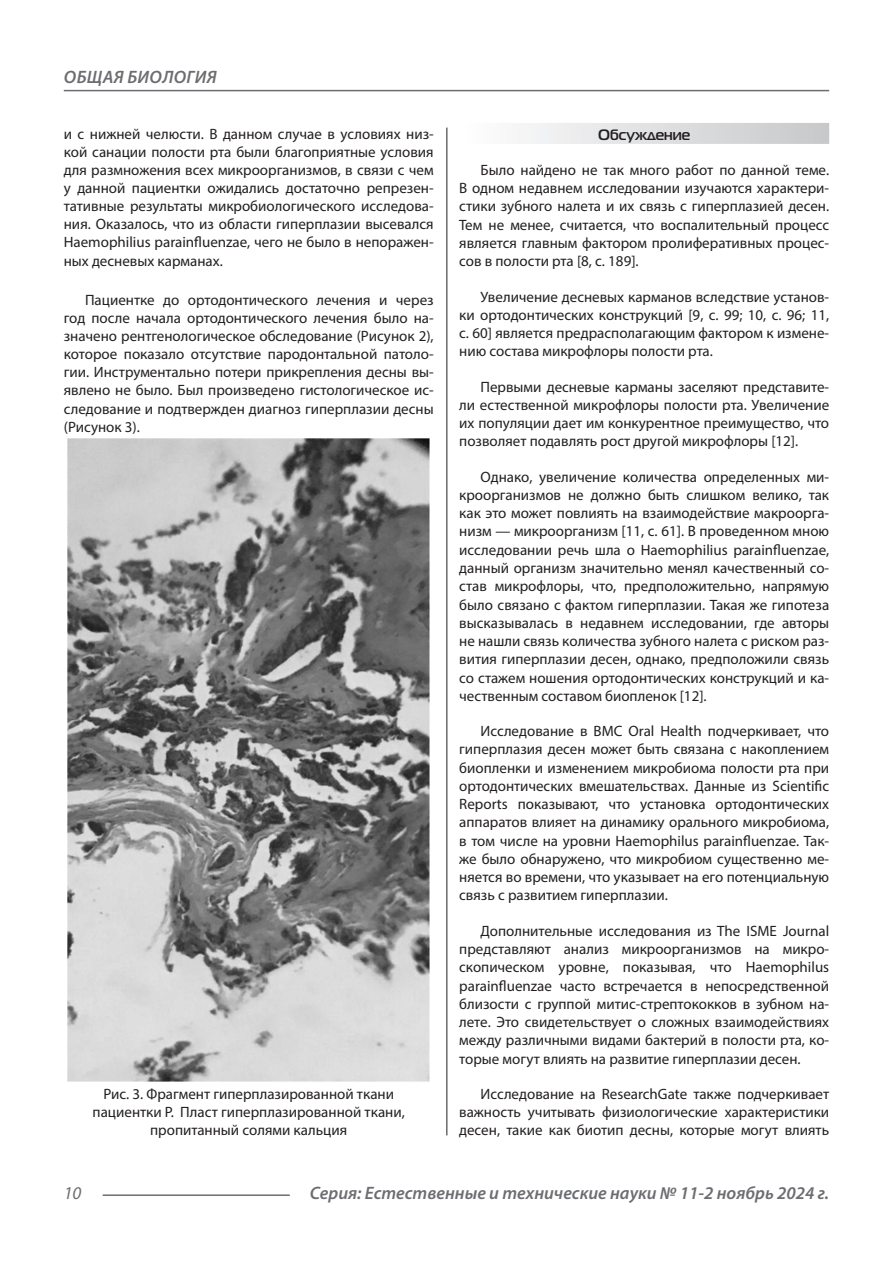
<style>
.page{position:relative;width:893px;height:1263px;background:#fff}
.page>*{position:absolute;margin:0;border:0;box-sizing:border-box;transform-origin:0 0}
.t1{font:italic 600 18px "Myriad Pro";color:#6c6d70}
.t2{font:italic 600 18px "Myriad Pro";letter-spacing:.02em;color:#6c6d70}
.t3{font:italic 18px "Myriad Pro";color:#6c6d70}
.Статья_текст{font:15px/18.3px "Myriad Pro";color:#231f20;text-align:justify}
.Статья_подзаголовок{font:700 15px "Magistral C";color:#231f20}
</style>
<div class="page">
<hr style="left:446px;top:128px;width:1px;height:1007px;background:#231f20">
<hr style="left:103px;top:1194px;width:187px;height:2px;background:#6c6d70">
<hr style="left:64px;top:90px;width:765px;height:1px;background:#6c6d70">
<img style="left:68px;top:439px;width:362px;height:642px">
<div style="left:459px;top:123px;width:370px;height:21px;background:linear-gradient(to right,#fefeff,#c6c8ca)"></div>
<p class="t2" style="left:64px;top:66px;width:154px">ОБЩАЯ БИОЛОГИЯ</p>
<p class="Статья_текст" style="left:64px;top:124px;width:371px">и с нижней челюсти. В данном случае в условиях низ&shy;кой санации полости рта были благоприятные условия для размножения всех микроорганизмов, в связи с чем у данной пациентки ожидались достаточно репрезен&shy;тативные результаты микробиологического исследова&shy;ния. Оказалось, что из области гиперплазии высевался Haemophilius parainfluenzae, чего не было в непоражен&shy;ных десневых карманах.</p>
<p class="Статья_текст" style="left:64px;top:291px;width:371px;text-indent:21px">Пациентке до ортодонтического лечения и через год после начала ортодонтического лечения было на&shy;значено рентгенологическое обследование (Рисунок 2), которое показало отсутствие пародонтальной патоло&shy;гии. Инструментально потери прикрепления десны вы&shy;явлено не было. Был произведено гистологическое ис&shy;следование и подтвержден диагноз гиперплазии десны (Рисунок 3).</p>
<p class="Статья_текст" style="left:93px;top:1085px;width:314px;text-align:center">Рис. 3. Фрагмент гиперплазированной ткани пациентки Р. Пласт гиперплазированной ткани, пропитанный солями кальция</p>
<p class="Статья_подзаголовок" style="left:598px;top:125px;width:93px">Обсуждение</p>
<p class="Статья_текст" style="left:459px;top:161px;width:371px;text-indent:21px">Было найдено не так много работ по данной теме.<br>В одном недавнем исследовании изучаются характери&shy;стики зубного налета и их связь с гиперплазией десен.<br>Тем не менее, считается, что воспалительный процесс является главным фактором пролиферативных процес&shy;сов в полости рта [8, с. 189].</p>
<p class="Статья_текст" style="left:459px;top:287px;width:371px;text-indent:21px">Увеличение десневых карманов вследствие установ&shy;ки ортодонтических конструкций [9, с. 99; 10, с. 96; 11, с. 60] является предрасполагающим фактором к измене&shy;нию состава микрофлоры полости рта.</p>
<p class="Статья_текст" style="left:459px;top:377px;width:371px;text-indent:21px">Первыми десневые карманы заселяют представите&shy;ли естественной микрофлоры полости рта. Увеличение их популяции дает им конкурентное преимущество, что позволяет подавлять рост другой микрофлоры [12].</p>
<p class="Статья_текст" style="left:459px;top:467px;width:371px;text-indent:21px">Однако, увеличение количества определенных ми&shy;кроорганизмов не должно быть слишком велико, так как это может повлиять на взаимодействие макроорга&shy;низм — микроорганизм [11, с. 61]. В проведенном мною исследовании речь шла о Haemophilius parainfluenzae, данный организм значительно менял качественный со&shy;став микрофлоры, что, предположительно, напрямую было связано с фактом гиперплазии. Такая же гипотеза высказывалась в недавнем исследовании, где авторы не нашли связь количества зубного налета с риском раз&shy;вития гиперплазии десен, однако, предположили связь со стажем ношения ортодонтических конструкций и ка&shy;чественным составом биопленок [12].</p>
<p class="Статья_текст" style="left:459px;top:722px;width:371px;text-indent:21px">Исследование в BMC Oral Health подчеркивает, что гиперплазия десен может быть связана с накоплением биопленки и изменением микробиома полости рта при ортодонтических вмешательствах. Данные из Scientific Reports показывают, что установка ортодонтических аппаратов влияет на динамику орального микробиома, в том числе на уровни Haemophilus parainfluenzae. Так&shy;же было обнаружено, что микробиом существенно ме&shy;няется во времени, что указывает на его потенциальную связь с развитием гиперплазии.</p>
<p class="Статья_текст" style="left:459px;top:921px;width:371px;text-indent:21px">Дополнительные исследования из The ISME Journal представляют анализ микроорганизмов на микро&shy;скопическом уровне, показывая, что Haemophilus parainfluenzae часто встречается в непосредственной близости с группой митис-стрептококков в зубном на&shy;лете. Это свидетельствует о сложных взаимодействиях между различными видами бактерий в полости рта, ко&shy;торые могут влиять на развитие гиперплазии десен.</p>
<p class="Статья_текст" style="left:459px;top:1084px;width:371px;text-indent:21px">Исследование на ResearchGate также подчеркивает важность учитывать физиологические характеристики десен, такие как биотип десны, которые могут влиять</p>
<p class="t3" style="left:64px;top:1182px;width:19px">10</p>
<p class="t1" style="left:310px;top:1182px;width:521px">Серия: Естественные и технические науки № 11-2 ноябрь 2024 г.</p>
</div>
